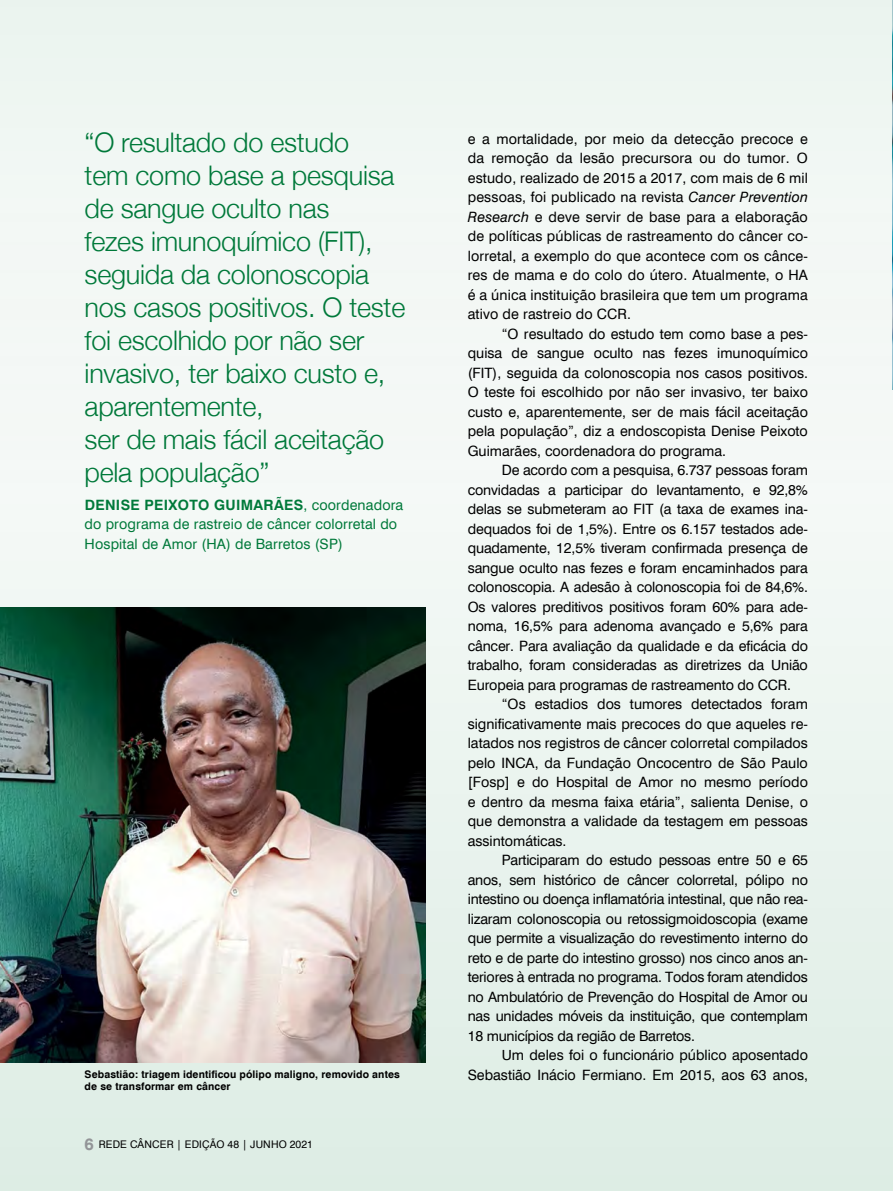
<style>
.page{position:relative;width:893px;height:1191px;background:#fff}
.page>*{position:absolute;margin:0;border:0;box-sizing:border-box;transform-origin:0 0}
.t1{font:300 27px/33px "Helvetica Neue";letter-spacing:-.01em;color:#00793a}
.t2{font:14.25px/19.5px "Swiss 721 BT";color:#000;text-align:justify}
.t3{font:14.25px/19.5px "Swiss 721 BT";letter-spacing:.01em;color:#00793a}
.t4{font:700 10.5px/12px "Swiss 721 BT";letter-spacing:.01em;color:#000}
.t5{font:10.5px "Swiss 721 BT";letter-spacing:.015em;color:#000}
.s1{font-weight:700}
.s2{font-weight:700;font-size:16.5px;color:#939598}
.s3{font-style:italic}
</style>
<div class="page">
<div style="left:0;top:179px;width:893px;height:1012px;background:#e8f2ed"></div>
<div style="left:0;top:0;width:893px;height:510px;background:#f3f8f5"></div>
<img style="left:0;top:607px;width:425px;height:455px">
<img style="left:892px;top:0;width:1px;height:389px">
<p class="t1" style="left:85px;top:124px;width:322px">“O resultado do estudo<br>tem como base a pesquisa de sangue oculto nas<br>fezes imunoquímico (FIT), seguida da colonoscopia nos casos positivos. O teste foi escolhido por não ser invasivo, ter baixo custo e, aparentemente,<br>ser de mais fácil aceitação pela população”</p>
<p class="t3" style="left:85px;top:495px;width:320px"><span class="s1">DENISE PEIXOTO GUIMARÃES</span>, coordenadora do programa de rastreio de câncer colorretal do<br>Hospital de Amor (HA) de Barretos (SP)</p>
<p class="t4" style="left:85px;top:1068px;width:317px">Sebastião: triagem identificou pólipo maligno, removido antes de se transformar em câncer</p>
<p class="t5" style="left:85px;top:1138px;width:230px"><span class="s2">6</span> REDE CÂNCER | EDIÇÃO 48 | JUNHO 2021</p>
<p class="t2" style="left:468px;top:129px;width:342px">e a mortalidade, por meio da detecção precoce e da remoção da lesão precursora ou do tumor. O estudo, realizado de 2015 a 2017, com mais de 6 mil pessoas, foi publicado na revista <span class="s3">Cancer Prevention Research</span> e deve servir de base para a elaboração de políticas públicas de rastreamento do câncer co&shy;lorretal, a exemplo do que acontece com os cânce&shy;res de mama e do colo do útero. Atualmente, o HA é a única instituição brasileira que tem um programa ativo de rastreio do CCR.</p>
<p class="t2" style="left:468px;top:324px;width:342px;text-indent:34px">“O resultado do estudo tem como base a pes&shy;quisa de sangue oculto nas fezes imunoquímico (FIT), seguida da colonoscopia nos casos positivos.<br>O teste foi escolhido por não ser invasivo, ter baixo custo e, aparentemente, ser de mais fácil aceitação pela população”, diz a endoscopista Denise Peixoto Guimarães, coordenadora do programa.</p>
<p class="t2" style="left:468px;top:460px;width:342px;text-indent:34px">De acordo com a pesquisa, 6.737 pessoas foram convidadas a participar do levantamento, e 92,8% delas se submeteram ao FIT (a taxa de exames ina&shy;dequados foi de 1,5%). Entre os 6.157 testados ade&shy;quadamente, 12,5% tiveram confirmada presença de sangue oculto nas fezes e foram encaminhados para colonoscopia. A adesão à colonoscopia foi de 84,6%.<br>Os valores preditivos positivos foram 60% para ade&shy;noma, 16,5% para adenoma avançado e 5,6% para câncer. Para avaliação da qualidade e da eficácia do trabalho, foram consideradas as diretrizes da União Europeia para programas de rastreamento do CCR.</p>
<p class="t2" style="left:468px;top:694px;width:342px;text-indent:34px">“Os estadios dos tumores detectados foram significativamente mais precoces do que aqueles re&shy;latados nos registros de câncer colorretal compilados pelo INCA, da Fundação Oncocentro de São Paulo [Fosp] e do Hospital de Amor no mesmo período e dentro da mesma faixa etária”, salienta Denise, o que demonstra a validade da testagem em pessoas assintomáticas.</p>
<p class="t2" style="left:468px;top:850px;width:342px;text-indent:34px">Participaram do estudo pessoas entre 50 e 65 anos, sem histórico de câncer colorretal, pólipo no intestino ou doença inflamatória intestinal, que não rea&shy;lizaram colonoscopia ou retossigmoidoscopia (exame que permite a visualização do revestimento interno do reto e de parte do intestino grosso) nos cinco anos an&shy;teriores à entrada no programa. Todos foram atendidos no Ambulatório de Prevenção do Hospital de Amor ou nas unidades móveis da instituição, que contemplam 18 municípios da região de Barretos.</p>
<p class="t2" style="left:468px;top:1045px;width:342px;text-align:right">Um deles foi o funcionário público aposentado<br>Sebastião Inácio Fermiano. Em 2015, aos 63 anos,</p>
</div>
